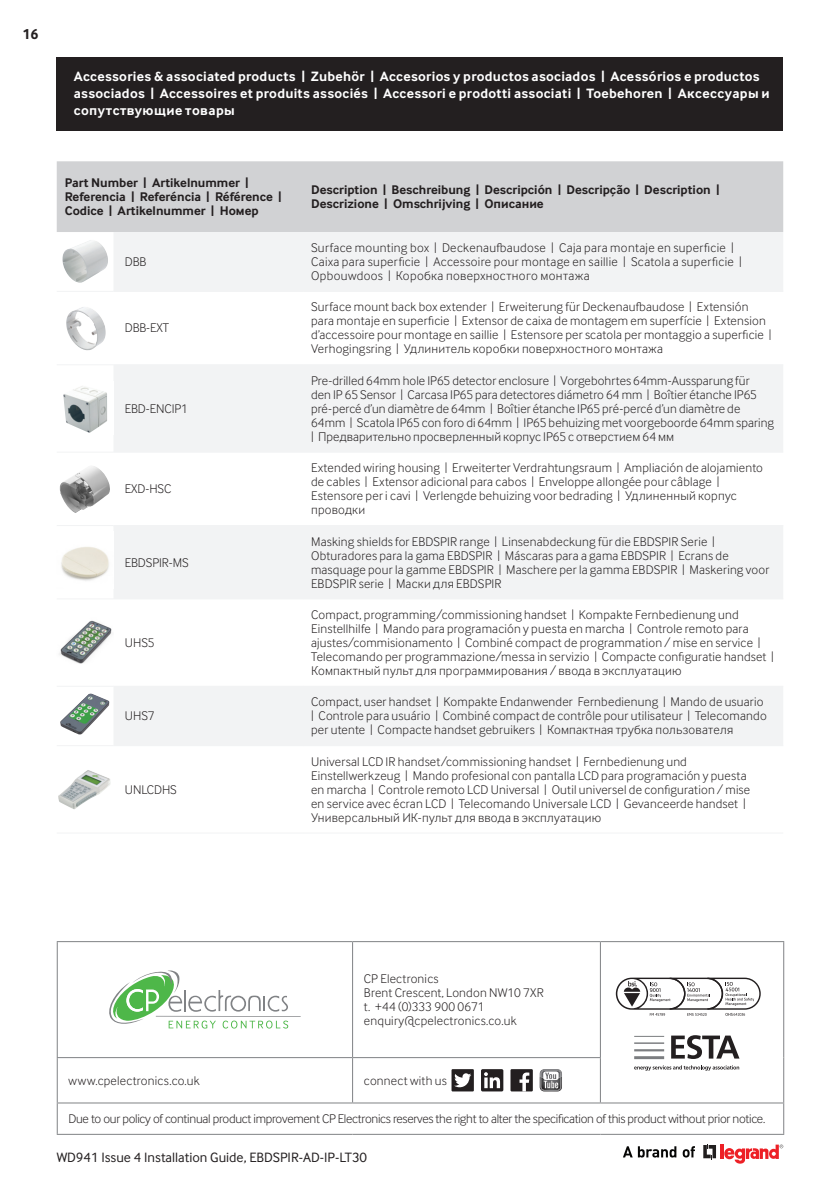
<style>
.page{position:relative;width:840px;height:1191px;background:#fff}
.page>*{position:absolute;margin:0;border:0;box-sizing:border-box;transform-origin:0 0}
.t1{font:700 15px "Inter Face";color:#231f20}
.Sub_Heading{font:700 14px/16.8px "Inter Face";letter-spacing:.02em;color:#fff}
.Section_header_capti{font:14px "Inter Face";color:#231f20}
.Caption_Copy_N{font:300 13px/14px "Inter Face";letter-spacing:.015em;color:#231f20}
.N_PT_Description_-_C{font:300 13px/14px "Inter Face";letter-spacing:.015em;color:#231f20}
.Caption_Copy_N-2{font:300 13px "Inter Face";letter-spacing:-.02em;color:#231f20}
.sub_header{font:700 13px/14px "Inter Face";color:#231f20}
.N_PT_Description_-_C-2{font:700 13px/14px "Inter Face";color:#231f20}
</style>
<div class="page">
<hr style="left:57px;top:941px;width:295px;height:1px;background:#808285">
<hr style="left:57px;top:942px;width:1px;height:115px;background:#808285">
<hr style="left:57px;top:1057px;width:295px;height:1px;background:#808285">
<hr style="left:57px;top:1058px;width:1px;height:44px;background:#808285">
<hr style="left:57px;top:1102px;width:295px;height:1px;background:#808285">
<hr style="left:57px;top:1103px;width:1px;height:30px;background:#808285">
<hr style="left:57px;top:1133px;width:295px;height:1px;background:#808285">
<hr style="left:352px;top:1133px;width:248px;height:1px;background:#808285">
<hr style="left:600px;top:1133px;width:183px;height:1px;background:#808285">
<hr style="left:352px;top:941px;width:248px;height:1px;background:#808285">
<hr style="left:352px;top:942px;width:1px;height:115px;background:#808285">
<hr style="left:600px;top:941px;width:183px;height:1px;background:#808285">
<hr style="left:599px;top:942px;width:1px;height:115px;background:#808285">
<hr style="left:782px;top:942px;width:1px;height:115px;background:#808285">
<hr style="left:352px;top:1057px;width:248px;height:1px;background:#808285">
<hr style="left:352px;top:1058px;width:1px;height:44px;background:#808285">
<hr style="left:599px;top:1058px;width:1px;height:44px;background:#808285">
<hr style="left:782px;top:1057px;width:1px;height:45px;background:#808285">
<hr style="left:352px;top:1102px;width:248px;height:1px;background:#808285">
<hr style="left:600px;top:1102px;width:183px;height:1px;background:#808285">
<hr style="left:782px;top:1103px;width:1px;height:30px;background:#808285">
<svg style="left:109px;top:970px;width:179px;height:58px"></svg>
<hr style="left:156px;top:1015px;width:144px;height:1px;background:#808285">
<svg style="left:671px;top:1035px;width:68px;height:24px"></svg>
<svg style="left:634px;top:1065px;width:104px;height:5px"></svg>
<hr style="left:633px;top:1036px;width:30px;height:1px;background:#7b7d80">
<hr style="left:633px;top:1056px;width:30px;height:3px;background:#7b7d80">
<hr style="left:633px;top:1049px;width:30px;height:2px;background:#7b7d80">
<hr style="left:633px;top:1042px;width:30px;height:1px;background:#7b7d80">
<svg style="left:615px;top:977px;width:145px;height:38px"></svg>
<div style="left:480px;top:1069px;width:23px;height:22px;background:linear-gradient(to bottom,#221e1f,#282425);border-radius:2px"></div>
<svg style="left:484px;top:1072px;width:15px;height:16px"></svg>
<div style="left:510px;top:1069px;width:22px;height:22px;background:#231f20"></div>
<svg style="left:519px;top:1072px;width:10px;height:19px"></svg>
<div style="left:451px;top:1069px;width:22px;height:22px;background:#231f20"></div>
<svg style="left:454px;top:1073px;width:17px;height:14px"></svg>
<svg style="left:539px;top:1069px;width:22px;height:22px"></svg>
<svg style="left:703px;top:1144px;width:12px;height:15px"></svg>
<hr style="left:720px;top:1144px;width:3px;height:15px;background:#ed2026">
<svg style="left:723px;top:1144px;width:59px;height:19px"></svg>
<svg style="left:623px;top:1146px;width:53px;height:11px"></svg>
<svg style="left:682px;top:1146px;width:12px;height:11px"></svg>
<div style="left:57px;top:161px;width:725px;height:71px;background:#d1d2d4"></div>
<svg style="left:114px;top:232px;width:668px;height:513px;fill:#f2f3f4"></svg>
<hr style="left:57px;top:291px;width:56px;height:1px;background:#f2f3f4">
<hr style="left:113px;top:291px;width:190px;height:1px;background:#f2f3f4">
<hr style="left:303px;top:291px;width:479px;height:1px;background:#f2f3f4">
<hr style="left:57px;top:364px;width:56px;height:1px;background:#f2f3f4">
<hr style="left:57px;top:451px;width:56px;height:1px;background:#f2f3f4">
<hr style="left:57px;top:525px;width:56px;height:1px;background:#f2f3f4">
<hr style="left:57px;top:598px;width:56px;height:1px;background:#f2f3f4">
<hr style="left:57px;top:686px;width:56px;height:1px;background:#f2f3f4">
<hr style="left:57px;top:745px;width:56px;height:1px;background:#f2f3f4">
<hr style="left:57px;top:832px;width:56px;height:1px;background:#f2f3f4">
<hr style="left:113px;top:364px;width:190px;height:1px;background:#f2f3f4">
<hr style="left:303px;top:364px;width:479px;height:1px;background:#f2f3f4">
<hr style="left:113px;top:451px;width:190px;height:1px;background:#f2f3f4">
<hr style="left:303px;top:451px;width:479px;height:1px;background:#f2f3f4">
<hr style="left:113px;top:525px;width:190px;height:1px;background:#f2f3f4">
<hr style="left:303px;top:525px;width:479px;height:1px;background:#f2f3f4">
<hr style="left:303px;top:598px;width:479px;height:1px;background:#f2f3f4">
<hr style="left:113px;top:598px;width:190px;height:1px;background:#f2f3f4">
<hr style="left:113px;top:686px;width:190px;height:1px;background:#f2f3f4">
<hr style="left:303px;top:686px;width:479px;height:1px;background:#f2f3f4">
<hr style="left:113px;top:745px;width:190px;height:1px;background:#f2f3f4">
<hr style="left:303px;top:745px;width:479px;height:1px;background:#f2f3f4">
<hr style="left:113px;top:832px;width:190px;height:1px;background:#f2f3f4">
<hr style="left:303px;top:832px;width:479px;height:1px;background:#f2f3f4">
<img style="left:62px;top:240px;width:46px;height:43px">
<img style="left:66px;top:307px;width:40px;height:43px">
<img style="left:63px;top:386px;width:44px;height:47px">
<img style="left:59px;top:466px;width:51px;height:47px">
<img style="left:61px;top:547px;width:48px;height:34px">
<img style="left:59px;top:620px;width:53px;height:44px">
<img style="left:60px;top:693px;width:49px;height:41px">
<img style="left:58px;top:770px;width:53px;height:39px">
<div style="left:57px;top:57px;width:725px;height:73px;background:#231f20"></div>
<p class="t1" style="left:23px;top:25px;width:17px">16</p>
<p class="Sub_Heading" style="left:74px;top:68px;width:697px">Accessories &amp; associated products | Zubehör | Accesorios y productos asociados | Acessórios e productos associados | Accessoires et produits associés | Accessori e prodotti associati | Toebehoren | Аксессуары и сопутствующие товары</p>
<p class="N_PT_Description_-_C-2" style="left:65px;top:176px;width:218px">Part Number | Artikelnummer |<br>Referencia | Referéncia | Référence |<br>Codice | Artikelnummer | Номер</p>
<p class="sub_header" style="left:311px;top:183px;width:410px">Description | Beschreibung | Descripción | Descripção | Description |<br>Descrizione | Omschrijving | Описание</p>
<p class="N_PT_Description_-_C" style="left:125px;top:255px;width:23px">DBB</p>
<p class="Caption_Copy_N" style="left:311px;top:241px;width:432px">Surface mounting box | Deckenaufbaudose | Caja para montaje en superficie |<br>Caixa para superficie | Accessoire pour montage en saillie | Scatola a superficie |<br>Opbouwdoos | Коробка поверхностного монтажа</p>
<p class="N_PT_Description_-_C" style="left:125px;top:321px;width:46px">DBB-EXT</p>
<p class="N_PT_Description_-_C" style="left:125px;top:401px;width:65px">EBD-ENCIP1</p>
<p class="N_PT_Description_-_C" style="left:125px;top:482px;width:48px">EXD-HSC</p>
<p class="N_PT_Description_-_C" style="left:125px;top:555px;width:65px">EBDSPIR-MS</p>
<p class="N_PT_Description_-_C" style="left:125px;top:635px;width:31px">UHS5</p>
<p class="N_PT_Description_-_C" style="left:125px;top:709px;width:31px">UHS7</p>
<p class="N_PT_Description_-_C" style="left:125px;top:782px;width:53px">UNLCDHS</p>
<p class="Caption_Copy_N" style="left:311px;top:300px;width:461px">Surface mount back box extender | Erweiterung für Deckenaufbaudose | Extensión para montaje en superficie | Extensor de caixa de montagem em superfície | Extension d’accessoire pour montage en saillie | Estensore per scatola per montaggio a superficie | Verhogingsring | Удлинитель коробки поверхностного монтажа</p>
<p class="Caption_Copy_N" style="left:311px;top:373px;width:464px">Pre-drilled 64mm hole IP65 detector enclosure | Vorgebohrtes 64mm-Aussparung für<br>den IP 65 Sensor | Carcasa IP65 para detectores diámetro 64 mm | Boîtier étanche IP65 pré-percé d’un diamètre de 64mm | Boîtier étanche IP65 pré-percé d’un diamètre de 64mm | Scatola IP65 con foro di 64mm | IP65 behuizing met voorgeboorde 64mm sparing | Предварительно просверленный корпус IP65 с отверстием 64 мм</p>
<p class="Caption_Copy_N" style="left:311px;top:461px;width:453px">Extended wiring housing | Erweiterter Verdrahtungsraum | Ampliación de alojamiento de cables | Extensor adicional para cabos | Enveloppe allongée pour câblage | Estensore per i cavi | Verlengde behuizing voor bedrading | Удлиненный корпус проводки</p>
<p class="Caption_Copy_N" style="left:311px;top:534px;width:459px">Masking shields for EBDSPIR range | Linsenabdeckung für die EBDSPIR Serie | Obturadores para la gama EBDSPIR | Máscaras para a gama EBDSPIR | Ecrans de masquage pour la gamme EBDSPIR | Maschere per la gamma EBDSPIR | Maskering voor EBDSPIR serie | Маски для EBDSPIR</p>
<p class="Caption_Copy_N" style="left:311px;top:607px;width:464px">Compact, programming/commissioning handset | Kompakte Fernbedienung und Einstellhilfe | Mando para programación y puesta en marcha | Controle remoto para ajustes/commisionamento | Combiné compact de programmation / mise en service | Telecomando per programmazione/messa in servizio | Compacte configuratie handset | Компактный пульт для программирования / ввода в эксплуатацию</p>
<p class="N_PT_Description_-_C" style="left:311px;top:695px;width:457px">Compact, user handset | Kompakte Endanwender Fernbedienung | Mando de usuario | Controle para usuário | Combiné compact de contrôle pour utilisateur | Telecomando per utente | Compacte handset gebruikers | Компактная трубка пользователя</p>
<p class="Caption_Copy_N" style="left:311px;top:754px;width:440px">Universal LCD IR handset/commissioning handset | Fernbedienung und Einstellwerkzeug | Mando profesional con pantalla LCD para programación y puesta en marcha | Controle remoto LCD Universal | Outil universel de configuration / mise en service avec écran LCD | Telecomando Universale LCD | Gevanceerde handset | Универсальный ИК-пульт для ввода в эксплуатацию</p>
<p class="Caption_Copy_N" style="left:364px;top:971px;width:181px">CP Electronics<br>Brent Crescent, London NW10 7XR t. +44 (0)333 900 0671 enquiry@cpelectronics.co.uk</p>
<p class="Caption_Copy_N" style="left:69px;top:1073px;width:133px">www.cpelectronics.co.uk</p>
<p class="Caption_Copy_N" style="left:364px;top:1074px;width:84px">connect with us</p>
<p class="Caption_Copy_N-2" style="left:69px;top:1111px;width:697px">Due to our policy of continual product improvement CP Electronics reserves the right to alter the specification of this product without prior notice.</p>
<p class="Section_header_capti" style="left:57px;top:1149px;width:312px">WD941 Issue 4 Installation Guide, EBDSPIR-AD-IP-LT30</p>
</div>
